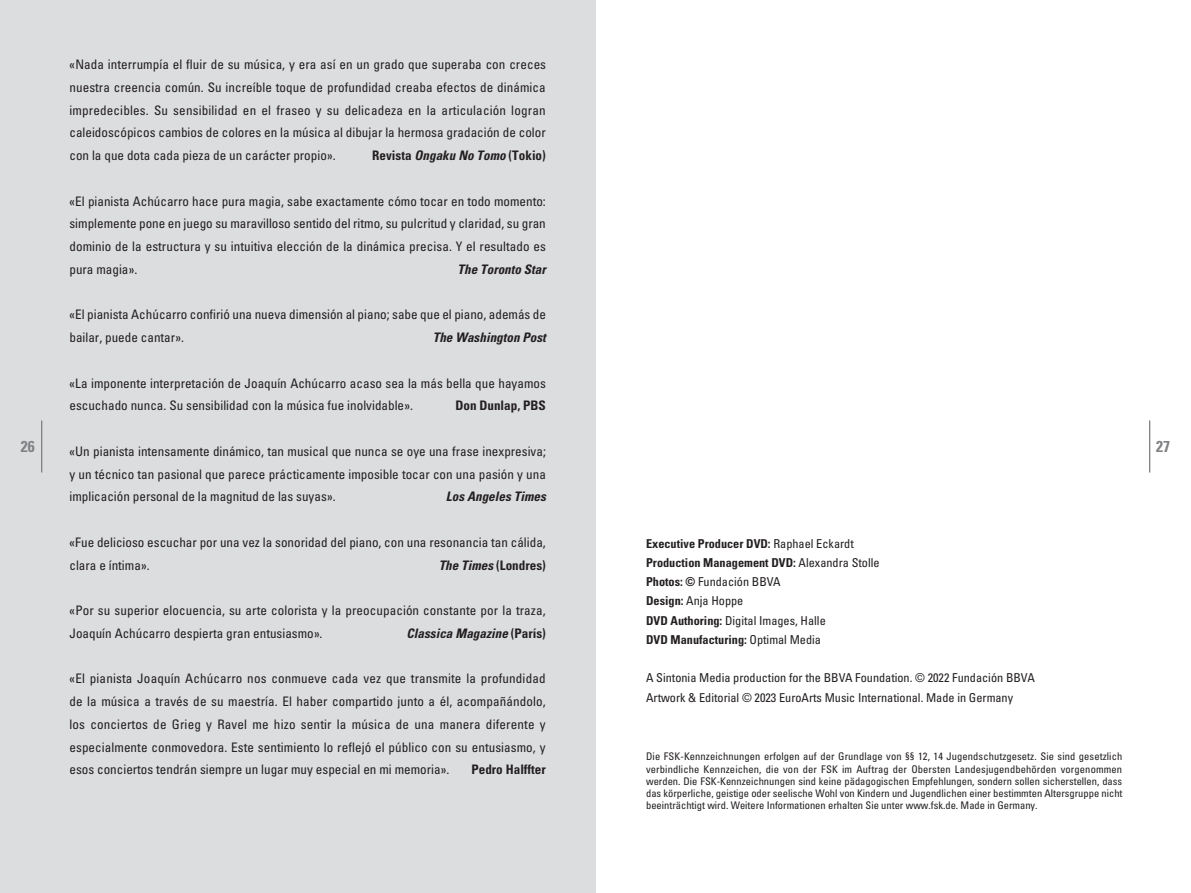
<style>
.page{position:relative;width:1191px;height:893px;background:#fff}
.page>*{position:absolute;margin:0;border:0;box-sizing:border-box;transform-origin:0 0}
.t1{font:700 condensed 15.75px "Univers LT Pro";color:#808285}
.t2{font:condensed 13.12px/22.8px "Univers LT Pro";color:#231f20;text-align:justify}
.t3{font:700 condensed 13.12px "Univers LT Pro";color:#231f20}
.t4{font:italic 700 condensed 13.12px "Univers LT Pro";color:#231f20}
.t5{font:700 condensed 12.25px/19.2px "Univers LT Pro";color:#231f20}
.t6{font:condensed 12.25px/19.2px "Univers LT Pro";color:#231f20}
.t7{font:condensed 10.5px/12.2px "Univers LT Pro";color:#231f20;text-align:justify}
.s1{font-style:italic}
.s2{font-weight:400}
.s3{font-style:normal}
</style>
<div class="page">
<div style="left:0;top:0;width:595px;height:893px;background:#dcdddf"></div>
<hr style="left:1149px;top:420px;width:1px;height:52px;background:#808285">
<hr style="left:41px;top:420px;width:1px;height:52px;background:#808285">
<p class="t2" style="left:69px;top:53px;width:478px">«Nada interrumpía el fluir de su música, y era así en un grado que superaba con creces nuestra creencia común. Su increíble toque de profundidad creaba efectos de dinámica impredecibles. Su sensibilidad en el fraseo y su delicadeza en la articulación logran caleidoscópicos cambios de colores en la música al dibujar la hermosa gradación de color con la que dota cada pieza de un carácter propio».</p>
<p class="t3" style="left:372px;top:147px;width:175px">Revista <span class="s1">Ongaku No Tomo</span> (Tokio)</p>
<p class="t2" style="left:69px;top:189px;width:478px">«El pianista Achúcarro hace pura magia, sabe exactamente cómo tocar en todo momento: simplemente pone en juego su maravilloso sentido del ritmo, su pulcritud y claridad, su gran dominio de la estructura y su intuitiva elección de la dinámica precisa. Y el resultado es pura magia».</p>
<p class="t4" style="left:457px;top:261px;width:90px">The Toronto Star</p>
<p class="t2" style="left:69px;top:303px;width:478px">«El pianista Achúcarro confirió una nueva dimensión al piano; sabe que el piano, además de bailar, puede cantar».</p>
<p class="t4" style="left:433px;top:329px;width:115px">The Washington Post</p>
<p class="t2" style="left:69px;top:371px;width:478px">«La imponente interpretación de Joaquín Achúcarro acaso sea la más bella que hayamos escuchado nunca. Su sensibilidad con la música fue inolvidable».</p>
<p class="t3" style="left:455px;top:398px;width:92px">Don Dunlap, PBS</p>
<p class="t2" style="left:69px;top:439px;width:478px">«Un pianista intensamente dinámico, tan musical que nunca se oye una frase inexpresiva; y un técnico tan pasional que parece prácticamente imposible tocar con una pasión y una implicación personal de la magnitud de las suyas».</p>
<p class="t1" style="left:21px;top:437px;width:15px">26</p>
<p class="t1" style="left:1156px;top:437px;width:15px">27</p>
<p class="t4" style="left:446px;top:489px;width:101px">Los Angeles Times</p>
<p class="t2" style="left:69px;top:530px;width:478px">«Fue delicioso escuchar por una vez la sonoridad del piano, con una resonancia tan cálida, clara e íntima».</p>
<p class="t5" style="left:646px;top:533px;width:235px">Executive Producer DVD: <span class="s2">Raphael Eckardt </span>Production Management DVD: <span class="s2">Alexandra Stolle </span>Photos: © <span class="s2">Fundación BBVA<br></span>Design: <span class="s2">Anja Hoppe<br></span>DVD Authoring: <span class="s2">Digital Images, Halle<br></span>DVD Manufacturing: <span class="s2">Optimal Media</span></p>
<p class="t6" style="left:646px;top:668px;width:390px">A Sintonia Media production for the BBVA Foundation. © 2022 Fundación BBVA<br>Artwork &amp; Editorial © 2023 EuroArts Music International. Made in Germany</p>
<p class="t3" style="left:439px;top:557px;width:109px"><span class="s1">The Times</span> (Londres)</p>
<p class="t2" style="left:69px;top:599px;width:477px">«Por su superior elocuencia, su arte colorista y la preocupación constante por la traza,<br>Joaquín Achúcarro despierta gran entusiasmo».</p>
<p class="t4" style="left:406px;top:625px;width:141px">Classica Magazine <span class="s3">(París)</span></p>
<p class="t2" style="left:69px;top:667px;width:478px">«El pianista Joaquín Achúcarro nos conmueve cada vez que transmite la profundidad de la música a través de su maestría. El haber compartido junto a él, acompañándolo, los conciertos de Grieg y Ravel me hizo sentir la música de una manera diferente y especialmente conmovedora. Este sentimiento lo reflejó el público con su entusiasmo, y esos conciertos tendrán siempre un lugar muy especial en mi memoria».</p>
<p class="t7" style="left:646px;top:750px;width:478px">Die FSK-Kennzeichnungen erfolgen auf der Grundlage von §§ 12, 14 Jugendschutzgesetz. Sie sind gesetzlich verbindliche Kennzeichen, die von der FSK im Auftrag der Obersten Landesjugendbehörden vorgenommen werden. Die FSK-Kennzeichnungen sind keine pädagogischen Empfehlungen, sondern sollen sicherstellen, dass das körperliche, geistige oder seelische Wohl von Kindern und Jugendlichen einer bestimmten Altersgruppe nicht beeinträchtigt wird. Weitere Informationen erhalten Sie unter www.fsk.de. Made in Germany.</p>
<p class="t3" style="left:471px;top:762px;width:76px">Pedro Halffter</p>
</div>
